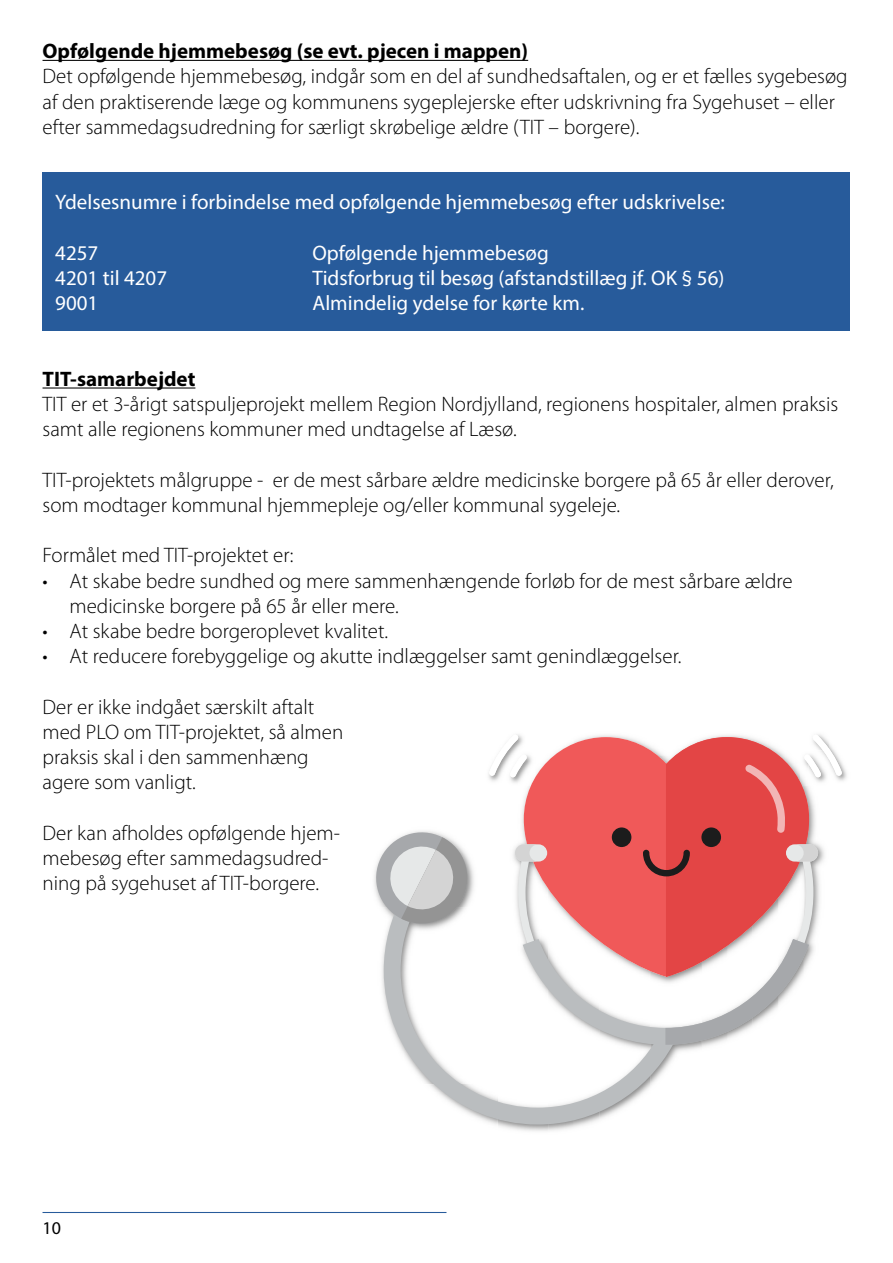
<style>
.page{position:relative;width:893px;height:1263px;background:#fff}
.page>*{position:absolute;margin:0;border:0;box-sizing:border-box;transform-origin:0 0}
.BRØDTEKST{font:300 21px/25.2px "Myriad Pro";color:#000}
.BRØDTEKST-2{font:21px "Myriad Pro";color:#fff}
.UNDER-UNDEROVERSKRIF{font:700 21px "Myriad Pro";color:#000}
.t1{font:18px "Myriad Pro";color:#000}
</style>
<div class="page">
<hr style="left:43px;top:1212px;width:403px;height:1px;background:#275b9b">
<div style="left:43px;top:172px;width:807px;height:159px;background:#275b9b"></div>
<hr style="left:43px;top:60px;width:485px;height:1px;background:#000">
<hr style="left:43px;top:387px;width:152px;height:1px;background:#000">
<img style="left:842px;top:763px;width:5px;height:18px">
<img style="left:673px;top:1045px;width:29px;height:13px">
<svg style="left:384px;top:930px;width:289px;height:194px"></svg>
<svg style="left:374px;top:831px;width:100px;height:99px"></svg>
<svg style="left:489px;top:734px;width:353px;height:311px"></svg>
<p class="UNDER-UNDEROVERSKRIF" style="left:43px;top:38px;width:487px">Opfølgende hjemmebesøg (se evt. pjecen i mappen)</p>
<p class="BRØDTEKST" style="left:43px;top:64px;width:807px">Det opfølgende hjemmebesøg, indgår som en del af sundhedsaftalen, og er et fælles sygebesøg af den praktiserende læge og kommunens sygeplejerske efter udskrivning fra Sygehuset – eller efter sammedagsudredning for særligt skrøbelige ældre (TIT – borgere).</p>
<p class="BRØDTEKST-2" style="left:55px;top:189px;width:671px">Ydelsesnumre i forbindelse med opfølgende hjemmebesøg efter udskrivelse:</p>
<p class="BRØDTEKST-2" style="left:55px;top:240px;width:45px">4257</p>
<p class="BRØDTEKST-2" style="left:312px;top:240px;width:238px">Opfølgende hjemmebesøg</p>
<p class="BRØDTEKST-2" style="left:55px;top:265px;width:113px">4201 til 4207</p>
<p class="BRØDTEKST-2" style="left:313px;top:265px;width:413px">Tidsforbrug til besøg (afstandstillæg jf. OK § 56)</p>
<p class="BRØDTEKST-2" style="left:55px;top:290px;width:45px">9001</p>
<p class="BRØDTEKST-2" style="left:313px;top:290px;width:273px">Almindelig ydelse for kørte km.</p>
<p class="UNDER-UNDEROVERSKRIF" style="left:43px;top:365px;width:154px">TIT-samarbejdet</p>
<p class="BRØDTEKST" style="left:43px;top:392px;width:797px">TIT er et 3-årigt satspuljeprojekt mellem Region Nordjylland, regionens hospitaler, almen praksis samt alle regionens kommuner med undtagelse af Læsø.</p>
<p class="BRØDTEKST" style="left:43px;top:467px;width:793px">TIT-projektets målgruppe - er de mest sårbare ældre medicinske borgere på 65 år eller derover, som modtager kommunal hjemmepleje og/eller kommunal sygeleje.</p>
<p class="BRØDTEKST" style="left:43px;top:543px;width:253px">Formålet med TIT-projektet er:</p>
<p class="BRØDTEKST" style="left:70px;top:568px;width:725px;text-indent:-27px">• At skabe bedre sundhed og mere sammenhængende forløb for de mest sårbare ældre medicinske borgere på 65 år eller mere.</p>
<p class="BRØDTEKST" style="left:43px;top:619px;width:347px">• At skabe bedre borgeroplevet kvalitet.</p>
<p class="BRØDTEKST" style="left:43px;top:644px;width:640px">• At reducere forebyggelige og akutte indlæggelser samt genindlæggelser.</p>
<p class="BRØDTEKST" style="left:43px;top:694px;width:302px">Der er ikke indgået særskilt aftalt med PLO om TIT-projektet, så almen praksis skal i den sammenhæng agere som vanligt.</p>
<p class="BRØDTEKST" style="left:43px;top:820px;width:299px">Der kan afholdes opfølgende hjem&shy;mebesøg efter sammedagsudred&shy;ning på sygehuset af TIT-borgere.</p>
<p class="t1" style="left:43px;top:1217px;width:20px">10</p>
</div>
